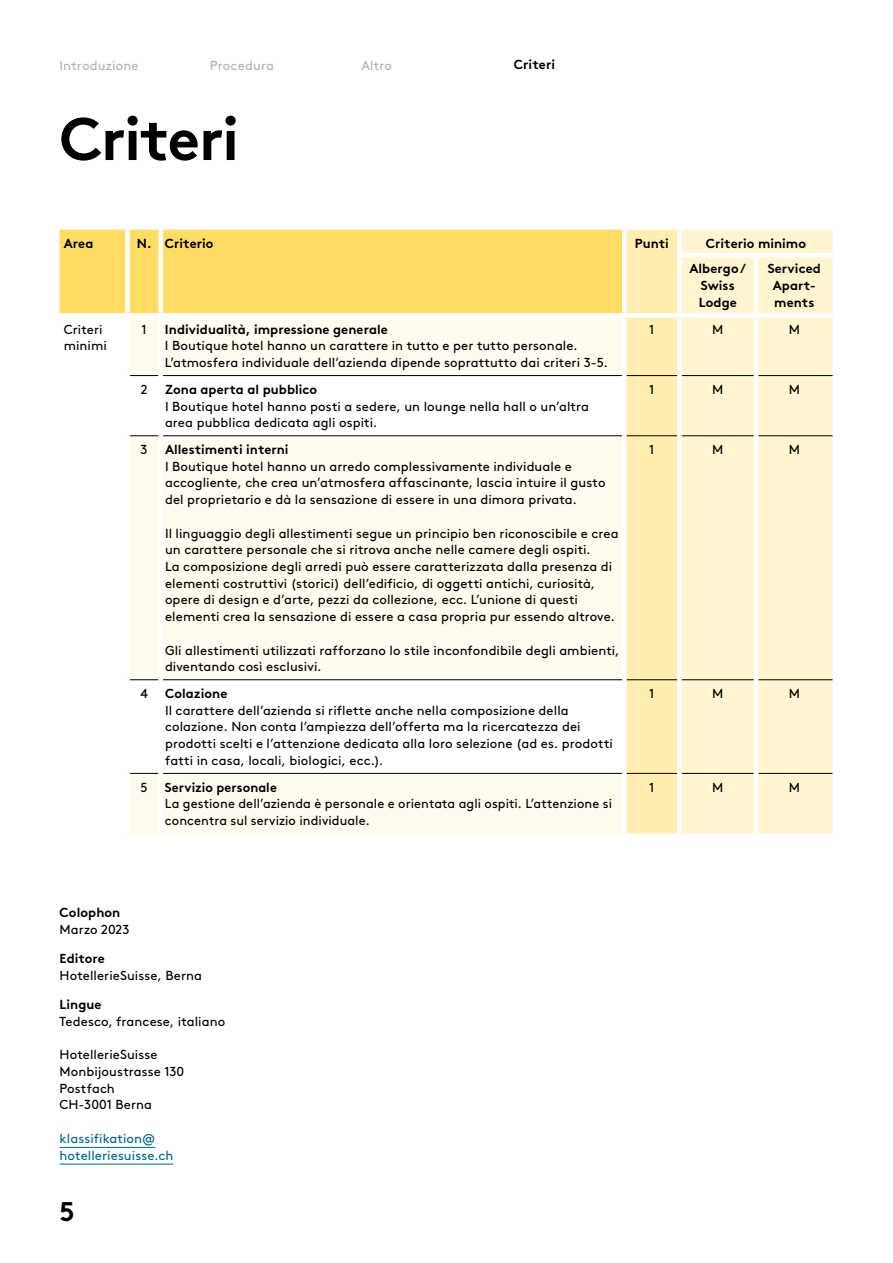
<style>
.page{position:relative;width:893px;height:1263px;background:#fff}
.page>*{position:absolute;margin:0;border:0;box-sizing:border-box;transform-origin:0 0}
.t1{font:700 60px "Brown Std";letter-spacing:-.025em;color:#000}
.t2{font:700 27px "Brown Std";color:#000}
.t3{font:13.05px/16.6px "Brown Std";letter-spacing:.005em;color:#000}
.t4{font:700 13.05px/16.6px "Brown Std";letter-spacing:.005em;color:#000}
.t5{font:13.05px/16.6px "Brown Std";letter-spacing:.005em;color:#00688e}
.t6{font:13.05px "Brown Std";letter-spacing:.01em;color:#b2b2b2}
</style>
<div class="page">
<div style="left:60px;top:230px;width:562px;height:83px;background:#ffdc63"></div>
<div style="left:626px;top:230px;width:51px;height:603px;background:#ffedb1"></div>
<div style="left:682px;top:230px;width:151px;height:603px;background:#fff5d0"></div>
<svg style="left:130px;top:318px;width:492px;height:515px;fill:#fffbef"></svg>
<svg style="left:130px;top:375px;width:28px;height:1px"></svg>
<hr style="left:163px;top:375px;width:459px;height:1px;background:#000">
<hr style="left:626px;top:375px;width:51px;height:1px;background:#000">
<hr style="left:682px;top:375px;width:72px;height:1px;background:#000">
<hr style="left:758px;top:375px;width:75px;height:1px;background:#000">
<svg style="left:130px;top:435px;width:28px;height:1px"></svg>
<hr style="left:163px;top:435px;width:459px;height:1px;background:#000">
<hr style="left:626px;top:435px;width:51px;height:1px;background:#000">
<hr style="left:682px;top:435px;width:72px;height:1px;background:#000">
<hr style="left:758px;top:435px;width:75px;height:1px;background:#000">
<svg style="left:130px;top:679px;width:28px;height:1px"></svg>
<hr style="left:163px;top:679px;width:459px;height:1px;background:#000">
<hr style="left:626px;top:679px;width:51px;height:1px;background:#000">
<hr style="left:682px;top:679px;width:72px;height:1px;background:#000">
<hr style="left:758px;top:679px;width:75px;height:1px;background:#000">
<svg style="left:130px;top:773px;width:28px;height:1px"></svg>
<hr style="left:163px;top:773px;width:459px;height:1px;background:#000">
<hr style="left:626px;top:773px;width:51px;height:1px;background:#000">
<hr style="left:682px;top:773px;width:72px;height:1px;background:#000">
<hr style="left:758px;top:773px;width:75px;height:1px;background:#000">
<div style="left:125px;top:230px;width:5px;height:25px;background:#fff"></div>
<div style="left:158px;top:230px;width:5px;height:25px;background:#fff"></div>
<div style="left:125px;top:255px;width:5px;height:58px;background:#fff"></div>
<div style="left:158px;top:255px;width:5px;height:58px;background:#fff"></div>
<hr style="left:754px;top:257px;width:4px;height:56px;background:#fff">
<div style="left:158px;top:318px;width:5px;height:58px;background:#fff"></div>
<hr style="left:754px;top:318px;width:4px;height:58px;background:#fff">
<div style="left:158px;top:376px;width:5px;height:60px;background:#fff"></div>
<hr style="left:754px;top:376px;width:4px;height:60px;background:#fff">
<div style="left:158px;top:436px;width:5px;height:244px;background:#fff"></div>
<hr style="left:754px;top:436px;width:4px;height:244px;background:#fff">
<div style="left:158px;top:680px;width:5px;height:93px;background:#fff"></div>
<hr style="left:754px;top:680px;width:4px;height:93px;background:#fff">
<div style="left:158px;top:773px;width:5px;height:60px;background:#fff"></div>
<hr style="left:754px;top:773px;width:4px;height:60px;background:#fff">
<hr style="left:677px;top:253px;width:79px;height:4px;background:#fff">
<hr style="left:756px;top:253px;width:77px;height:4px;background:#fff">
<div style="left:624px;top:313px;width:55px;height:5px;background:#fff"></div>
<div style="left:679px;top:313px;width:77px;height:5px;background:#fff"></div>
<div style="left:756px;top:313px;width:77px;height:5px;background:#fff"></div>
<hr style="left:60px;top:1147px;width:95px;height:1px;background:#00688e">
<hr style="left:60px;top:1164px;width:113px;height:1px;background:#00688e">
<p class="t6" style="left:60px;top:57px;width:81px">Introduzione</p>
<p class="t6" style="left:210px;top:57px;width:66px">Procedura</p>
<p class="t6" style="left:361px;top:57px;width:32px">Altro</p>
<p class="t4" style="left:514px;top:56px;width:43px">Criteri</p>
<h1 class="t1" style="left:60px;top:102px;width:181px">Criteri</h1>
<p class="t4" style="left:64px;top:235px;width:31px">Area</p>
<p class="t4" style="left:137px;top:235px;width:78px">N. Criterio</p>
<p class="t4" style="left:635px;top:235px;width:36px">Punti</p>
<p class="t4" style="left:689px;top:231px;width:118px;line-height:25.5px;text-indent:17px">Criterio minimo<br>Albergo/</p>
<p class="t4" style="left:699px;top:277px;width:40px">Swiss<br>Lodge</p>
<p class="t4" style="left:768px;top:260px;width:55px;text-align:center">Serviced<br>Apart&shy;ments</p>
<p class="t3" style="left:64px;top:321px;width:45px">Criteri minimi</p>
<p class="t3" style="left:142px;top:321px;width:7px">1</p>
<p class="t4" style="left:165px;top:321px;width:224px">Individualità, impressione generale</p>
<p class="t3" style="left:165px;top:338px;width:444px">I Boutique hotel hanno un carattere in tutto e per tutto personale.<br>L’atmosfera individuale dell’azienda dipende soprattutto dai criteri 3-5.</p>
<p class="t3" style="left:141px;top:381px;width:8px">2</p>
<p class="t4" style="left:165px;top:381px;width:154px">Zona aperta al pubblico</p>
<p class="t3" style="left:165px;top:398px;width:425px">I Boutique hotel hanno posti a sedere, un lounge nella hall o un’altra area pubblica dedicata agli ospiti.</p>
<p class="t3" style="left:141px;top:441px;width:9px">3</p>
<p class="t4" style="left:165px;top:441px;width:125px">Allestimenti interni</p>
<p class="t3" style="left:165px;top:458px;width:442px">I Boutique hotel hanno un arredo complessivamente individuale e accogliente, che crea un’atmosfera affascinante, lascia intuire il gusto del proprietario e dà la sensazione di essere in una dimora privata.</p>
<p class="t3" style="left:165px;top:525px;width:455px">Il linguaggio degli allestimenti segue un principio ben riconoscibile e crea un carattere personale che si ritrova anche nelle camere degli ospiti.<br>La composizione degli arredi può essere caratterizzata dalla presenza di elementi costruttivi (storici) dell’edificio, di oggetti antichi, curiosità, opere di design e d’arte, pezzi da collezione, ecc. L’unione di questi elementi crea la sensazione di essere a casa propria pur essendo altrove.</p>
<p class="t3" style="left:165px;top:642px;width:456px">Gli allestimenti utilizzati rafforzano lo stile inconfondibile degli ambienti, diventando così esclusivi.</p>
<p class="t3" style="left:140px;top:685px;width:9px">4</p>
<p class="t4" style="left:165px;top:685px;width:64px">Colazione</p>
<p class="t3" style="left:165px;top:702px;width:449px">Il carattere dell’azienda si riflette anche nella composizione della colazione. Non conta l’ampiezza dell’offerta ma la ricercatezza dei prodotti scelti e l’attenzione dedicata alla loro selezione (ad es. prodotti fatti in casa, locali, biologici, ecc.).</p>
<p class="t3" style="left:141px;top:779px;width:9px">5</p>
<p class="t4" style="left:165px;top:779px;width:113px">Servizio personale</p>
<p class="t3" style="left:165px;top:796px;width:449px">La gestione dell’azienda è personale e orientata agli ospiti. L’attenzione si concentra sul servizio individuale.</p>
<p class="t3" style="left:649px;top:321px;width:7px">1</p>
<p class="t3" style="left:712px;top:321px;width:13px">M</p>
<p class="t3" style="left:789px;top:321px;width:13px">M</p>
<p class="t3" style="left:649px;top:381px;width:7px">1</p>
<p class="t3" style="left:712px;top:381px;width:13px">M</p>
<p class="t3" style="left:789px;top:381px;width:13px">M</p>
<p class="t3" style="left:649px;top:441px;width:7px">1</p>
<p class="t3" style="left:712px;top:441px;width:13px">M</p>
<p class="t3" style="left:789px;top:441px;width:13px">M</p>
<p class="t3" style="left:649px;top:685px;width:7px">1</p>
<p class="t3" style="left:712px;top:685px;width:13px">M</p>
<p class="t3" style="left:789px;top:685px;width:13px">M</p>
<p class="t3" style="left:649px;top:779px;width:7px">1</p>
<p class="t3" style="left:712px;top:779px;width:13px">M</p>
<p class="t3" style="left:789px;top:779px;width:13px">M</p>
<p class="t4" style="left:60px;top:904px;width:62px">Colophon</p>
<p class="t3" style="left:60px;top:921px;width:71px">Marzo 2023</p>
<p class="t4" style="left:60px;top:950px;width:47px">Editore</p>
<p class="t3" style="left:60px;top:967px;width:144px">HotellerieSuisse, Berna</p>
<p class="t4" style="left:60px;top:996px;width:43px">Lingue</p>
<p class="t3" style="left:60px;top:1013px;width:167px">Tedesco, francese, italiano</p>
<p class="t3" style="left:60px;top:1046px;width:126px">HotellerieSuisse<br>Monbijoustrasse 130<br>Postfach<br>CH-3001 Berna</p>
<p class="t5" style="left:60px;top:1130px;width:115px">klassifikation@ hotelleriesuisse.ch</p>
<h2 class="t2" style="left:60px;top:1195px;width:17px">5</h2>
</div>
